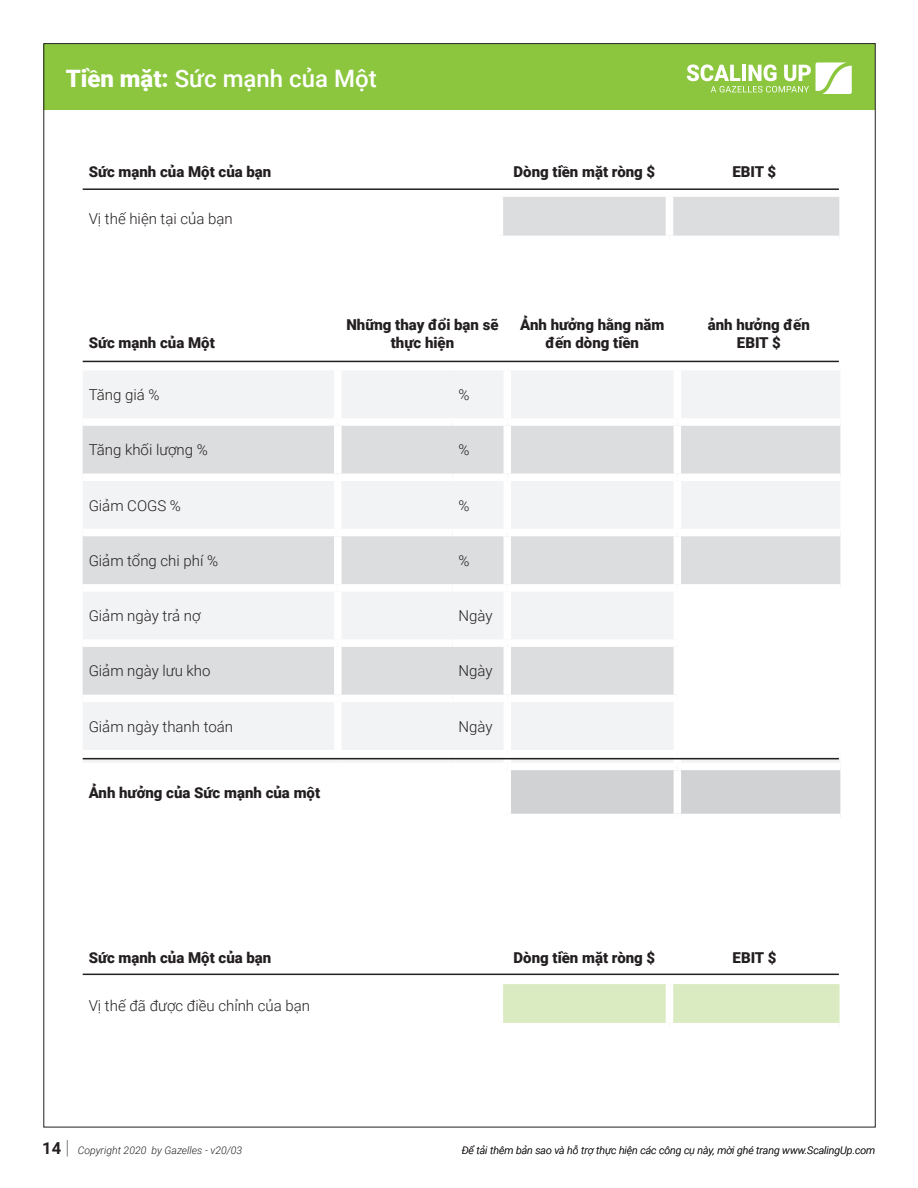
<style>
.page{position:relative;width:918px;height:1188px;background:#fff}
.page>*{position:absolute;margin:0;border:0;box-sizing:border-box;transform-origin:0 0}
.t1{font:500 24px "Roboto";color:#fff}
.t2{font:900 15px/18px "Roboto";color:#231f20;text-align:center}
.t3{font:300 15px "Roboto";color:#231f20}
.t4{font:italic 300 10.5px "Roboto";color:#231f20}
.s1{font-weight:900}
.s2{font-weight:700;font-style:normal;font-size:16.5px}
.s3{font-weight:100;font-style:normal;font-size:19.5px}
</style>
<div class="page">
<div style="left:503px;top:984px;width:337px;height:39px;background:#daeac1"></div>
<div style="left:666px;top:984px;width:7px;height:39px;background:#fff"></div>
<div style="left:503px;top:197px;width:336px;height:39px;background:#dcdddf"></div>
<div style="left:666px;top:197px;width:7px;height:39px;background:#fff"></div>
<hr style="left:83px;top:188px;width:756px;height:2px;background:#231f20">
<hr style="left:83px;top:974px;width:756px;height:1px;background:#231f20">
<svg style="left:83px;top:371px;width:757px;height:391px;fill:#f2f3f4"></svg>
<svg style="left:83px;top:426px;width:757px;height:269px;fill:#dcdddf"></svg>
<div style="left:511px;top:770px;width:329px;height:44px;background:#d1d2d4"></div>
<div style="left:83px;top:418px;width:255px;height:8px;background:#fff"></div>
<div style="left:338px;top:418px;width:115px;height:8px;background:#fff"></div>
<div style="left:453px;top:418px;width:54px;height:8px;background:#fff"></div>
<div style="left:507px;top:418px;width:170px;height:8px;background:#fff"></div>
<div style="left:677px;top:418px;width:163px;height:8px;background:#fff"></div>
<div style="left:83px;top:474px;width:255px;height:7px;background:#fff"></div>
<div style="left:338px;top:474px;width:115px;height:7px;background:#fff"></div>
<div style="left:453px;top:474px;width:54px;height:7px;background:#fff"></div>
<div style="left:507px;top:474px;width:170px;height:7px;background:#fff"></div>
<div style="left:677px;top:474px;width:163px;height:7px;background:#fff"></div>
<div style="left:83px;top:529px;width:255px;height:7px;background:#fff"></div>
<div style="left:338px;top:529px;width:115px;height:7px;background:#fff"></div>
<div style="left:453px;top:529px;width:54px;height:7px;background:#fff"></div>
<div style="left:507px;top:529px;width:170px;height:7px;background:#fff"></div>
<div style="left:677px;top:529px;width:163px;height:7px;background:#fff"></div>
<div style="left:83px;top:584px;width:255px;height:8px;background:#fff"></div>
<div style="left:338px;top:584px;width:115px;height:8px;background:#fff"></div>
<div style="left:453px;top:584px;width:54px;height:8px;background:#fff"></div>
<div style="left:507px;top:584px;width:170px;height:8px;background:#fff"></div>
<div style="left:677px;top:584px;width:163px;height:8px;background:#fff"></div>
<div style="left:83px;top:639px;width:255px;height:8px;background:#fff"></div>
<div style="left:338px;top:639px;width:115px;height:8px;background:#fff"></div>
<div style="left:453px;top:639px;width:54px;height:8px;background:#fff"></div>
<div style="left:507px;top:639px;width:170px;height:8px;background:#fff"></div>
<div style="left:677px;top:639px;width:163px;height:8px;background:#fff"></div>
<div style="left:83px;top:695px;width:255px;height:7px;background:#fff"></div>
<div style="left:338px;top:695px;width:115px;height:7px;background:#fff"></div>
<div style="left:453px;top:695px;width:54px;height:7px;background:#fff"></div>
<div style="left:507px;top:695px;width:170px;height:7px;background:#fff"></div>
<div style="left:677px;top:695px;width:163px;height:7px;background:#fff"></div>
<div style="left:83px;top:750px;width:255px;height:7px;background:#fff"></div>
<div style="left:338px;top:750px;width:115px;height:7px;background:#fff"></div>
<div style="left:453px;top:750px;width:54px;height:7px;background:#fff"></div>
<div style="left:507px;top:750px;width:170px;height:7px;background:#fff"></div>
<div style="left:677px;top:750px;width:163px;height:7px;background:#fff"></div>
<div style="left:674px;top:370px;width:7px;height:48px;background:#fff"></div>
<div style="left:674px;top:426px;width:7px;height:48px;background:#fff"></div>
<div style="left:674px;top:481px;width:7px;height:48px;background:#fff"></div>
<div style="left:674px;top:536px;width:7px;height:48px;background:#fff"></div>
<div style="left:674px;top:592px;width:7px;height:47px;background:#fff"></div>
<div style="left:674px;top:647px;width:7px;height:48px;background:#fff"></div>
<div style="left:674px;top:702px;width:7px;height:48px;background:#fff"></div>
<svg style="left:674px;top:757px;width:7px;height:5px"></svg>
<div style="left:674px;top:770px;width:7px;height:44px;background:#fff"></div>
<div style="left:504px;top:370px;width:7px;height:48px;background:#fff"></div>
<div style="left:504px;top:426px;width:7px;height:48px;background:#fff"></div>
<div style="left:504px;top:481px;width:7px;height:48px;background:#fff"></div>
<div style="left:504px;top:536px;width:7px;height:48px;background:#fff"></div>
<div style="left:504px;top:592px;width:7px;height:47px;background:#fff"></div>
<div style="left:504px;top:647px;width:7px;height:48px;background:#fff"></div>
<div style="left:504px;top:702px;width:7px;height:48px;background:#fff"></div>
<svg style="left:504px;top:757px;width:7px;height:5px"></svg>
<div style="left:334px;top:370px;width:8px;height:48px;background:#fff"></div>
<div style="left:334px;top:426px;width:8px;height:48px;background:#fff"></div>
<div style="left:334px;top:481px;width:8px;height:48px;background:#fff"></div>
<div style="left:334px;top:536px;width:8px;height:48px;background:#fff"></div>
<div style="left:334px;top:592px;width:8px;height:47px;background:#fff"></div>
<div style="left:334px;top:647px;width:8px;height:48px;background:#fff"></div>
<div style="left:334px;top:702px;width:8px;height:48px;background:#fff"></div>
<hr style="left:83px;top:361px;width:756px;height:1px;background:#231f20">
<hr style="left:83px;top:758px;width:756px;height:1px;background:#231f20">
<div style="left:43px;top:44px;width:832px;height:66px;background:#8bc63e"></div>
<svg style="left:687px;top:62px;width:165px;height:32px"></svg>
<h1 class="t1" style="left:66px;top:61px;width:312px"><span class="s1">Tiền mặt:</span> Sức mạnh của Một</h1>
<p class="t2" style="left:89px;top:162px;width:184px">Sức mạnh của Một của bạn</p>
<p class="t2" style="left:514px;top:162px;width:143px">Dòng tiền mặt ròng $</p>
<p class="t2" style="left:733px;top:162px;width:45px">EBIT $</p>
<p class="t3" style="left:89px;top:208px;width:146px">Vị thế hiện tại của bạn</p>
<p class="t2" style="left:89px;top:333px;width:128px">Sức mạnh của Một</p>
<p class="t2" style="left:346px;top:315px;width:154px">Những thay đổi bạn sẽ thực hiện</p>
<p class="t2" style="left:520px;top:315px;width:146px">Ảnh hưởng hằng năm đến dòng tiền</p>
<p class="t2" style="left:708px;top:315px;width:103px">ảnh hưởng đến<br>EBIT $</p>
<p class="t3" style="left:89px;top:384px;width:72px">Tăng giá %</p>
<p class="t3" style="left:459px;top:384px;width:13px">%</p>
<p class="t3" style="left:89px;top:439px;width:121px">Tăng khối lượng %</p>
<p class="t3" style="left:459px;top:439px;width:13px">%</p>
<p class="t3" style="left:89px;top:495px;width:94px">Giảm COGS %</p>
<p class="t3" style="left:459px;top:495px;width:13px">%</p>
<p class="t3" style="left:89px;top:550px;width:131px">Giảm tổng chi phí %</p>
<p class="t3" style="left:459px;top:550px;width:13px">%</p>
<p class="t3" style="left:89px;top:605px;width:113px">Giảm ngày trả nợ</p>
<p class="t3" style="left:459px;top:605px;width:36px">Ngày</p>
<p class="t3" style="left:89px;top:661px;width:123px">Giảm ngày lưu kho</p>
<p class="t3" style="left:459px;top:661px;width:36px">Ngày</p>
<p class="t3" style="left:89px;top:716px;width:146px">Giảm ngày thanh toán</p>
<p class="t3" style="left:459px;top:716px;width:36px">Ngày</p>
<p class="t2" style="left:89px;top:783px;width:233px">Ảnh hưởng của Sức mạnh của một</p>
<p class="t2" style="left:89px;top:948px;width:184px">Sức mạnh của Một của bạn</p>
<p class="t2" style="left:514px;top:948px;width:143px">Dòng tiền mặt ròng $</p>
<p class="t2" style="left:733px;top:948px;width:45px">EBIT $</p>
<p class="t3" style="left:89px;top:995px;width:223px">Vị thế đã được điều chỉnh của bạn</p>
<p class="t4" style="left:42px;top:1143px;width:202px"><span class="s2">14</span> <span class="s3">|</span> Copyright 2020 by Gazelles - v20/03</p>
<p class="t4" style="left:462px;top:1143px;width:415px">Để tải thêm bản sao và hỗ trợ thực hiện các công cụ này, mời ghé trang www.ScalingUp.com</p>
</div>
